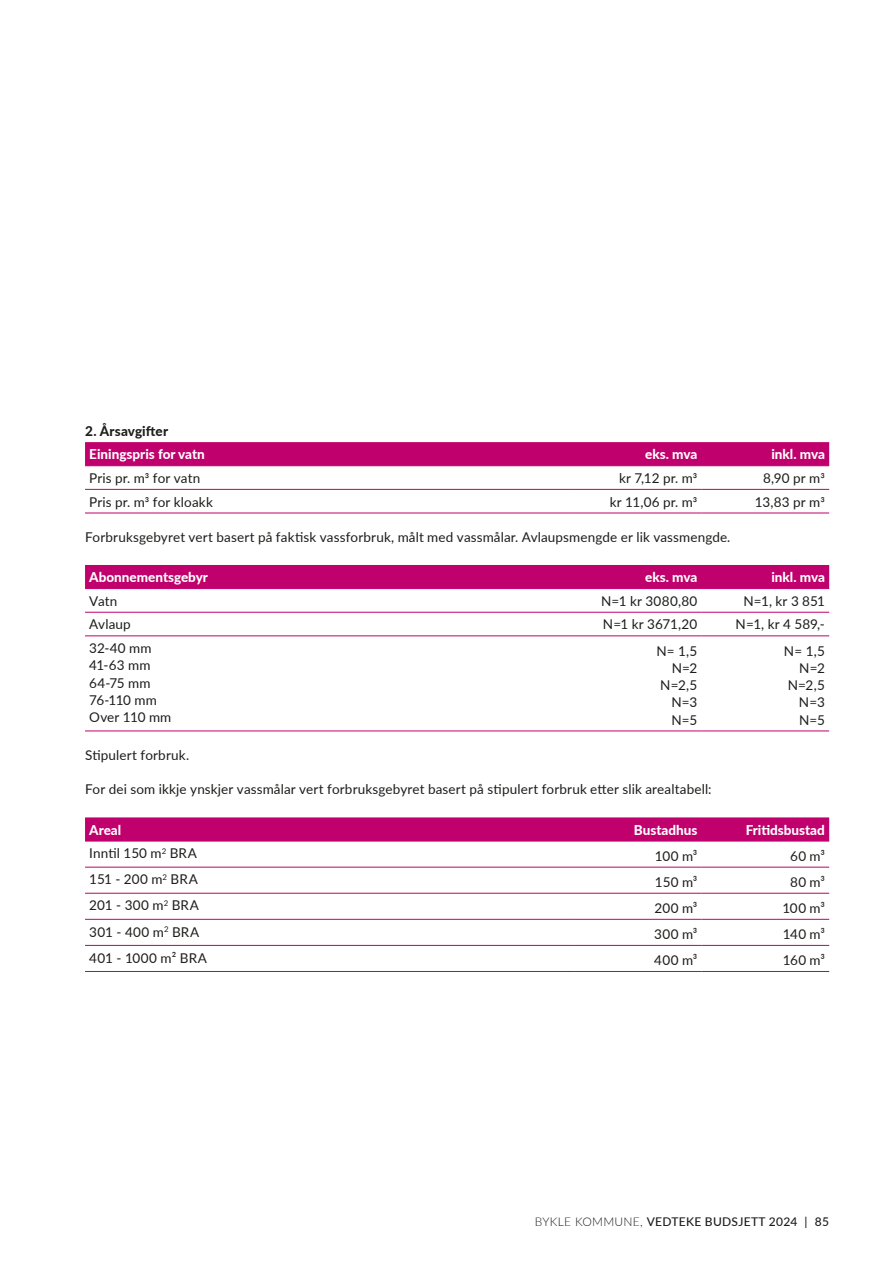
<style>
.page{position:relative;width:893px;height:1263px;background:#fff}
.page>*{position:absolute;margin:0;border:0;box-sizing:border-box;transform-origin:0 0}
.t1{font:13.5px/17.2px "Lato";letter-spacing:.01em;color:#1d1d1b;text-align:right}
.t2{font:800 13.5px "Lato";color:#fff}
.t3{font:800 13.5px "Lato";letter-spacing:.01em;color:#1d1d1b}
.t4{font:500 12px "Lato";letter-spacing:.025em;color:#1d1d1b}
.s1{font-weight:300}
</style>
<div class="page">
<div style="left:85px;top:442px;width:744px;height:23px;background:#c0006c"></div>
<hr style="left:85px;top:489px;width:489px;height:1px;background:#c0006c">
<hr style="left:574px;top:489px;width:128px;height:1px;background:#c0006c">
<hr style="left:702px;top:489px;width:127px;height:1px;background:#c0006c">
<hr style="left:85px;top:513px;width:489px;height:1px;background:#c0006c">
<hr style="left:574px;top:513px;width:128px;height:1px;background:#c0006c">
<hr style="left:702px;top:513px;width:127px;height:1px;background:#c0006c">
<hr style="left:85px;top:465px;width:489px;height:1px;background:#c0006c">
<hr style="left:574px;top:465px;width:128px;height:1px;background:#c0006c">
<hr style="left:702px;top:465px;width:127px;height:1px;background:#c0006c">
<div style="left:85px;top:565px;width:744px;height:23px;background:#c0006c"></div>
<hr style="left:85px;top:612px;width:489px;height:1px;background:#c0006c">
<hr style="left:574px;top:612px;width:128px;height:1px;background:#c0006c">
<hr style="left:702px;top:612px;width:127px;height:1px;background:#c0006c">
<hr style="left:85px;top:636px;width:489px;height:1px;background:#c0006c">
<hr style="left:574px;top:636px;width:128px;height:1px;background:#c0006c">
<hr style="left:702px;top:636px;width:127px;height:1px;background:#c0006c">
<hr style="left:85px;top:731px;width:489px;height:1px;background:#c0006c">
<hr style="left:574px;top:731px;width:128px;height:1px;background:#c0006c">
<hr style="left:702px;top:731px;width:127px;height:1px;background:#c0006c">
<hr style="left:85px;top:588px;width:489px;height:1px;background:#c0006c">
<hr style="left:574px;top:588px;width:128px;height:1px;background:#c0006c">
<hr style="left:702px;top:588px;width:127px;height:1px;background:#c0006c">
<div style="left:85px;top:817px;width:744px;height:24px;background:#c0006c"></div>
<hr style="left:85px;top:867px;width:489px;height:1px;background:#c0006c">
<hr style="left:574px;top:867px;width:128px;height:1px;background:#c0006c">
<hr style="left:702px;top:867px;width:127px;height:1px;background:#c0006c">
<hr style="left:85px;top:893px;width:489px;height:1px;background:#c0006c">
<hr style="left:574px;top:893px;width:128px;height:1px;background:#c0006c">
<hr style="left:702px;top:893px;width:127px;height:1px;background:#c0006c">
<hr style="left:85px;top:919px;width:489px;height:1px;background:#c0006c">
<hr style="left:574px;top:919px;width:128px;height:1px;background:#c0006c">
<hr style="left:702px;top:919px;width:127px;height:1px;background:#c0006c">
<hr style="left:85px;top:945px;width:489px;height:1px;background:#c0006c">
<hr style="left:574px;top:945px;width:128px;height:1px;background:#c0006c">
<hr style="left:702px;top:945px;width:127px;height:1px;background:#c0006c">
<hr style="left:85px;top:971px;width:489px;height:1px;background:#c0006c">
<hr style="left:574px;top:971px;width:128px;height:1px;background:#c0006c">
<hr style="left:702px;top:971px;width:127px;height:1px;background:#c0006c">
<hr style="left:85px;top:841px;width:489px;height:1px;background:#c0006c">
<hr style="left:574px;top:841px;width:128px;height:1px;background:#c0006c">
<hr style="left:702px;top:841px;width:127px;height:1px;background:#c0006c">
<p class="t3" style="left:85px;top:421px;width:85px">2. Årsavgifter</p>
<p class="t2" style="left:89px;top:444px;width:117px">Einingspris for vatn</p>
<p class="t2" style="left:645px;top:444px;width:54px">eks. mva</p>
<p class="t2" style="left:771px;top:444px;width:55px">inkl. mva</p>
<p class="t1" style="left:89px;top:469px;width:112px">Pris pr. m3 for vatn</p>
<p class="t1" style="left:619px;top:469px;width:80px">kr 7,12 pr. m3</p>
<p class="t1" style="left:763px;top:469px;width:63px">8,90 pr m3</p>
<p class="t1" style="left:89px;top:492px;width:125px">Pris pr. m3 for kloakk</p>
<p class="t1" style="left:610px;top:492px;width:89px">kr 11,06 pr. m3</p>
<p class="t1" style="left:755px;top:492px;width:72px">13,83 pr m3</p>
<p class="t1" style="left:85px;top:528px;width:647px">Forbruksgebyret vert basert på faktisk vassforbruk, målt med vassmålar. Avlaupsmengde er lik vassmengde.</p>
<p class="t2" style="left:89px;top:567px;width:120px">Abonnementsgebyr</p>
<p class="t2" style="left:645px;top:567px;width:54px">eks. mva</p>
<p class="t2" style="left:771px;top:567px;width:55px">inkl. mva</p>
<p class="t1" style="left:89px;top:592px;width:30px">Vatn</p>
<p class="t1" style="left:601px;top:592px;width:98px">N=1 kr 3080,80</p>
<p class="t1" style="left:743px;top:592px;width:83px">N=1, kr 3 851</p>
<p class="t1" style="left:89px;top:615px;width:43px">Avlaup</p>
<p class="t1" style="left:603px;top:615px;width:96px">N=1 kr 3671,20</p>
<p class="t1" style="left:736px;top:615px;width:91px">N=1, kr 4 589,-</p>
<p class="t1" style="left:89px;top:639px;width:84px;text-align:left">32-40 mm<br>41-63 mm<br>64-75 mm<br>76-110 mm<br>Over 110 mm</p>
<p class="t1" style="left:656px;top:641px;width:42px">N= 1,5<br>N=2<br>N=2,5<br>N=3<br>N=5</p>
<p class="t1" style="left:784px;top:641px;width:42px">N= 1,5<br>N=2<br>N=2,5<br>N=3<br>N=5</p>
<p class="t1" style="left:85px;top:746px;width:106px">Stipulert forbruk.</p>
<p class="t1" style="left:85px;top:780px;width:628px">For dei som ikkje ynskjer vassmålar vert forbruksgebyret basert på stipulert forbruk etter slik arealtabell:</p>
<p class="t2" style="left:89px;top:820px;width:33px">Areal</p>
<p class="t2" style="left:634px;top:820px;width:65px">Bustadhus</p>
<p class="t2" style="left:746px;top:820px;width:81px">Fritidsbustad</p>
<p class="t1" style="left:89px;top:844px;width:109px">Inntil 150 m<sup>2</sup> BRA</p>
<p class="t1" style="left:655px;top:847px;width:44px">100 m³</p>
<p class="t1" style="left:790px;top:847px;width:36px">60 m³</p>
<p class="t1" style="left:89px;top:870px;width:110px">151 - 200 m<sup>2</sup> BRA</p>
<p class="t1" style="left:655px;top:873px;width:44px">150 m³</p>
<p class="t1" style="left:790px;top:873px;width:36px">80 m³</p>
<p class="t1" style="left:89px;top:896px;width:111px">201 - 300 m<sup>2</sup> BRA</p>
<p class="t1" style="left:654px;top:899px;width:44px">200 m³</p>
<p class="t1" style="left:782px;top:899px;width:44px">100 m³</p>
<p class="t1" style="left:89px;top:922px;width:111px">301 - 400 m<sup>2</sup> BRA</p>
<p class="t1" style="left:654px;top:925px;width:45px">300 m³</p>
<p class="t1" style="left:783px;top:925px;width:44px">140 m³</p>
<p class="t1" style="left:89px;top:948px;width:119px">401 - 1000 m² BRA</p>
<p class="t1" style="left:654px;top:951px;width:45px">400 m³</p>
<p class="t1" style="left:783px;top:951px;width:44px">160 m³</p>
<p class="t4" style="left:535px;top:1213px;width:296px"><span class="s1">BYKLE KOMMUNE,</span> VEDTEKE BUDSJETT 2024 | 85</p>
</div>
